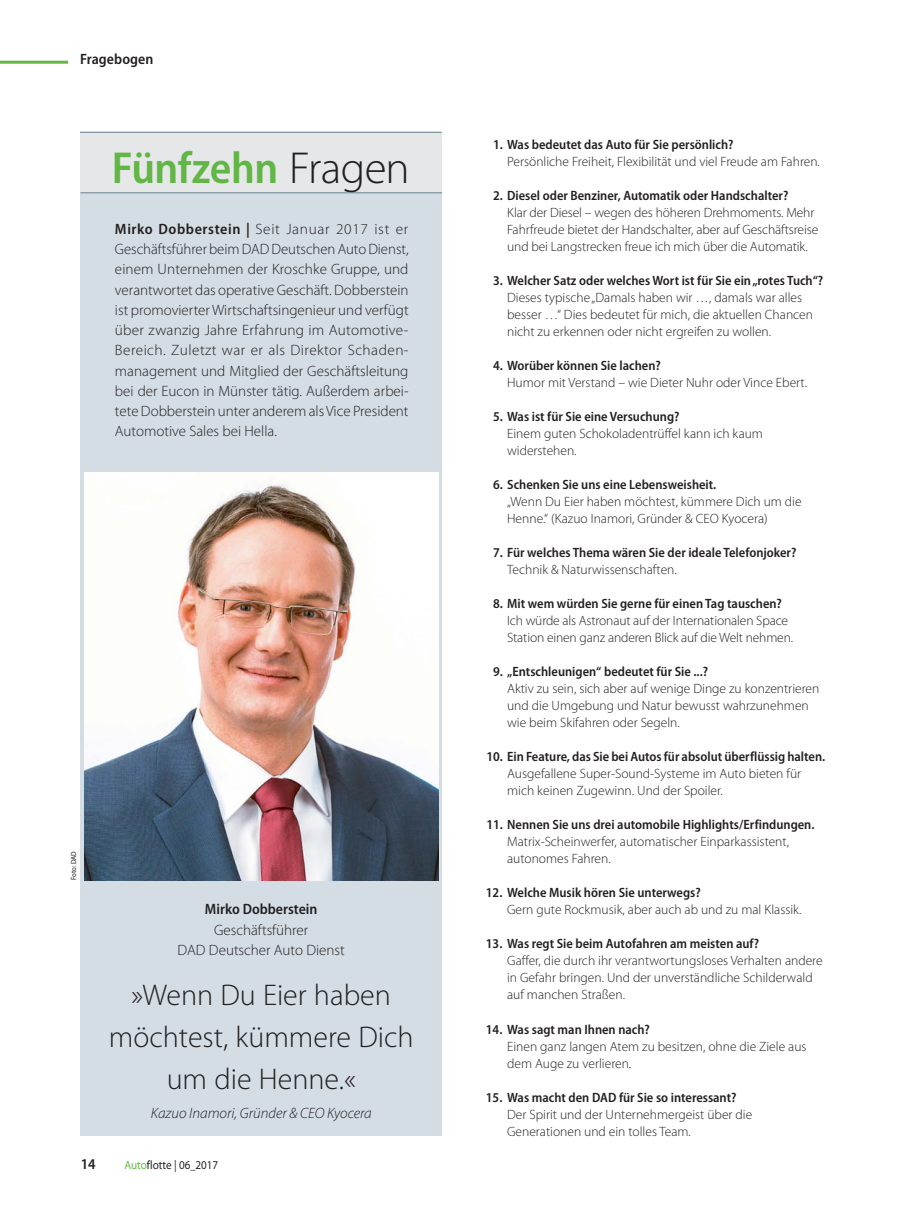
<style>
.page{position:relative;width:919px;height:1212px;background:#fff}
.page>*{position:absolute;margin:0;border:0;box-sizing:border-box;transform-origin:0 0}
.t1{font:600 semi-condensed 45px "Myriad Pro";letter-spacing:-.015em;color:#61b645}
.t2{font:300 30px/42px "Myriad Pro";color:#231f20;text-align:center}
.t3{font:300 15px/20.2px "Myriad Pro";color:#231f20;text-align:center}
.t4{font:italic 300 15px "Myriad Pro";color:#231f20}
.t5{font:600 semi-condensed 15px "Myriad Pro";color:#231f20}
.t6{font:300 13.5px/17px "Myriad Pro";color:#231f20}
.t7{font:600 semi-condensed 13.5px "Myriad Pro";color:#231f20}
.t8{font:semi-expanded 12px "Myriad Pro";color:#231f20;scale:.85 1}
.t9{font:semi-condensed 7.5px "Myriad Pro";letter-spacing:-.005em;color:#231f20}
.s1{font-weight:300;font-stretch:normal;color:#231f20}
.s2{font-weight:600;font-stretch:semi-condensed}
.s3{color:#61b645}
</style>
<div class="page">
<hr style="left:0;top:61px;width:68px;height:3px;background:#61b645">
<div style="left:80px;top:132px;width:362px;height:1003px;background:#d3dde3"></div>
<div style="left:80px;top:132px;width:362px;height:61px;background:#e6e7e8"></div>
<img style="left:84px;top:472px;width:354px;height:408px">
<hr style="left:80px;top:192px;width:362px;height:1px;background:#5d7b89">
<hr style="left:80px;top:132px;width:361px;height:1px;background:#5d7b89">
<p class="t5" style="left:80px;top:53px;width:75px">Fragebogen</p>
<h1 class="t1" style="left:112px;top:151px;width:299px">Fünfzehn <span class="s1">Fragen</span></h1>
<p class="t3" style="left:115px;top:220px;width:295px;text-align:justify"><span class="s2">Mirko Dobberstein |</span> Seit Januar 2017 ist er Geschäftsführer beim DAD Deutschen Auto Dienst, einem Unternehmen der Kroschke Gruppe, und verantwortet das operative Geschäft. Dobberstein ist promovierter Wirtschaftsingenieur und verfügt über zwanzig Jahre Erfahrung im Automotive-Bereich. Zuletzt war er als Direktor Schaden&shy;ma nagement und Mitglied der Geschäftsleitung bei der Eucon in Münster tätig. Außerdem arbei&shy;tete Dobberstein unter anderem als Vice President Automotive Sales bei Hella.</p>
<p class="t9" style="left:69px;top:880px;width:30px;rotate:-90deg">Foto: DAD</p>
<p class="t5" style="left:205px;top:904px;width:114px">Mirko Dobberstein</p>
<p class="t3" style="left:178px;top:921px;width:169px">Geschäftsführer<br>DAD Deutscher Auto Dienst</p>
<h2 class="t2" style="left:109px;top:977px;width:306px">»Wenn Du Eier haben möchtest, kümmere Dich um die Henne.«</h2>
<p class="t4" style="left:151px;top:1104px;width:222px">Kazuo Inamori, Gründer &amp; CEO Kyocera</p>
<p class="t5" style="left:81px;top:1159px;width:16px">14</p>
<p class="t8" style="left:124px;top:1158px;width:112px"><span class="s3">Auto</span>flotte | 06_2017</p>
<p class="t7" style="left:493px;top:139px;width:242px">1. Was bedeutet das Auto für Sie persönlich?</p>
<p class="t6" style="left:507px;top:154px;width:314px">Persönliche Freiheit, Flexibilität und viel Freude am Fahren.</p>
<p class="t7" style="left:493px;top:190px;width:297px">2. Diesel oder Benziner, Automatik oder Handschalter?</p>
<p class="t6" style="left:507px;top:205px;width:312px">Klar der Diesel – wegen des höheren Drehmoments. Mehr<br>Fahrfreude bietet der Handschalter, aber auf Geschäftsreise und bei Langstrecken freue ich mich über die Automatik.</p>
<p class="t7" style="left:493px;top:275px;width:332px">3. Welcher Satz oder welches Wort ist für Sie ein „rotes Tuch“?</p>
<p class="t6" style="left:507px;top:290px;width:307px">Dieses typische „Damals haben wir …, damals war alles besser …“ Dies bedeutet für mich, die aktuellen Chancen nicht zu erkennen oder nicht ergreifen zu wollen.</p>
<p class="t7" style="left:493px;top:360px;width:169px">4. Worüber können Sie lachen?</p>
<p class="t6" style="left:507px;top:375px;width:301px">Humor mit Verstand – wie Dieter Nuhr oder Vince Ebert.</p>
<p class="t7" style="left:493px;top:411px;width:188px">5. Was ist für Sie eine Versuchung?</p>
<p class="t6" style="left:507px;top:426px;width:257px">Einem guten Schokoladentrüffel kann ich kaum widerstehen.</p>
<p class="t7" style="left:493px;top:479px;width:225px">6. Schenken Sie uns eine Lebensweisheit.</p>
<p class="t6" style="left:507px;top:494px;width:296px">„Wenn Du Eier haben möchtest, kümmere Dich um die<br>Henne.“ (Kazuo Inamori, Gründer &amp; CEO Kyocera)</p>
<p class="t7" style="left:493px;top:547px;width:305px">7. Für welches Thema wären Sie der ideale Telefonjoker?</p>
<p class="t6" style="left:507px;top:562px;width:171px">Technik &amp; Naturwissenschaften.</p>
<p class="t7" style="left:493px;top:598px;width:290px">8. Mit wem würden Sie gerne für einen Tag tauschen?</p>
<p class="t6" style="left:507px;top:613px;width:287px">Ich würde als Astronaut auf der Internationalen Space<br>Station einen ganz anderen Blick auf die Welt nehmen.</p>
<p class="t7" style="left:493px;top:667px;width:217px">9. „Entschleunigen“ bedeutet für Sie ...?</p>
<p class="t6" style="left:507px;top:682px;width:314px">Aktiv zu sein, sich aber auf wenige Dinge zu konzentrieren und die Umgebung und Natur bewusst wahrzunehmen wie beim Skifahren oder Segeln.</p>
<p class="t7" style="left:486px;top:752px;width:340px">10. Ein Feature, das Sie bei Autos für absolut überflüssig halten.</p>
<p class="t6" style="left:507px;top:767px;width:295px">Ausgefallene Super-Sound-Systeme im Auto bieten für mich keinen Zugewinn. Und der Spoiler.</p>
<p class="t7" style="left:486px;top:820px;width:330px">11. Nennen Sie uns drei automobile Highlights/ Erfindungen.</p>
<p class="t6" style="left:507px;top:835px;width:283px">Matrix-Scheinwerfer, automatischer Einparkassistent, autonomes Fahren.</p>
<p class="t7" style="left:486px;top:888px;width:216px">12. Welche Musik hören Sie unterwegs?</p>
<p class="t6" style="left:507px;top:903px;width:296px">Gern gute Rockmusik, aber auch ab und zu mal Klassik.</p>
<p class="t7" style="left:486px;top:939px;width:275px">13. Was regt Sie beim Autofahren am meisten auf?</p>
<p class="t6" style="left:507px;top:954px;width:317px">Gaffer, die durch ihr verantwortungsloses Verhalten andere in Gefahr bringen. Und der unverständliche Schilderwald auf manchen Straßen.</p>
<p class="t7" style="left:486px;top:1024px;width:166px">14. Was sagt man Ihnen nach?</p>
<p class="t6" style="left:507px;top:1039px;width:301px">Einen ganz langen Atem zu besitzen, ohne die Ziele aus dem Auge zu verlieren.</p>
<p class="t7" style="left:486px;top:1092px;width:252px">15. Was macht den DAD für Sie so interessant?</p>
<p class="t6" style="left:507px;top:1107px;width:246px">Der Spirit und der Unternehmergeist über die<br>Generationen und ein tolles Team.</p>
</div>
